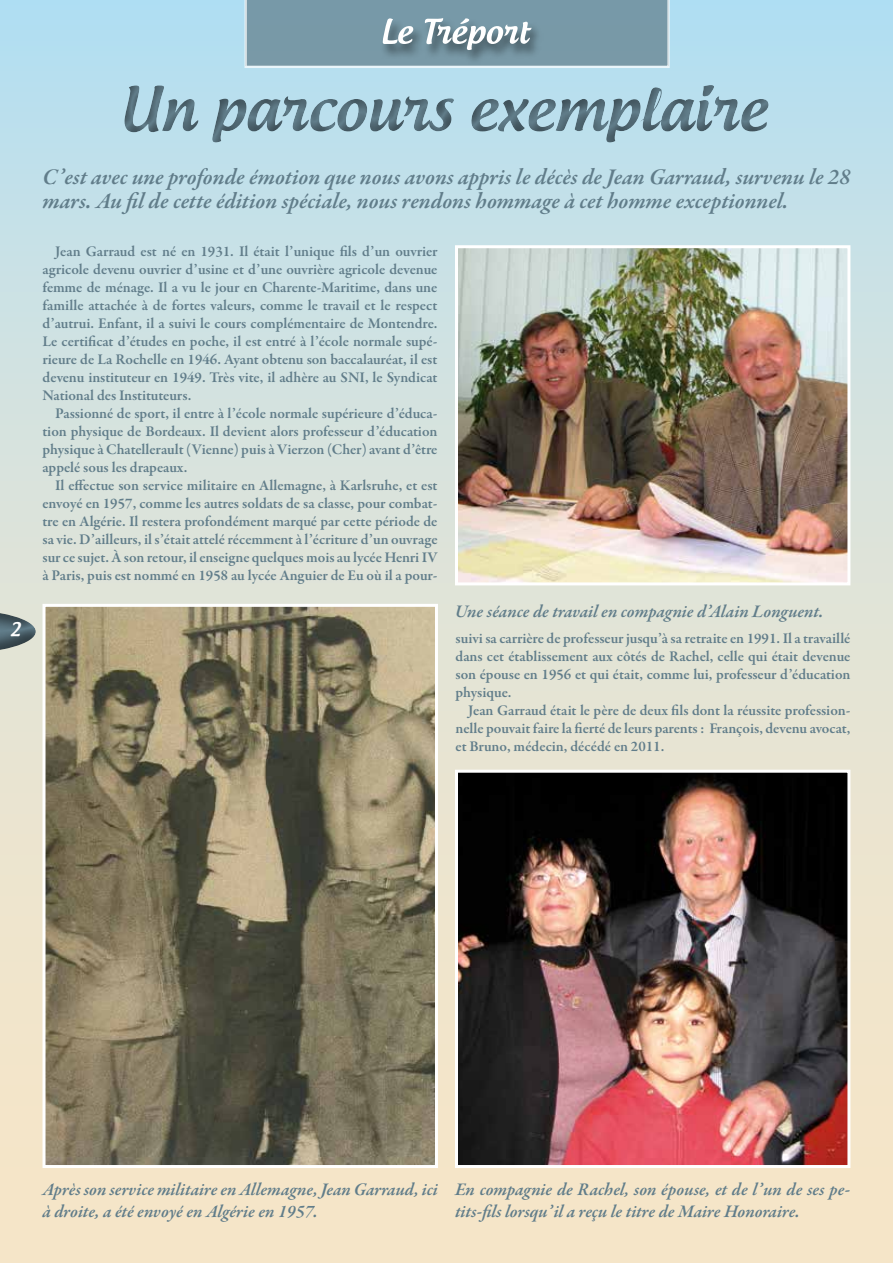
<style>
.page{position:relative;width:893px;height:1263px;background:#fff}
.page>*{position:absolute;margin:0;border:0;box-sizing:border-box;transform-origin:0 0}
.t1{font:italic 600 22.8px/24.2px "Garamond Premr Pro";letter-spacing:-.005em;color:#617d8a}
.t2{font:italic 600 18px/21.6px "Garamond Premr Pro";color:#617d8a}
.t3{font:500 18px "Androgyne";color:#fff}
.t4{font:600 15px/18px "Garamond Premr Pro";color:#617d8a;text-align:justify}
</style>
<div class="page">
<div style="left:0;top:0;width:893px;height:1263px;background:linear-gradient(to bottom,#bae0ef,#ffe7c3)"></div>
<div style="left:0;top:609px;width:37px;height:46px;background:#000;opacity:.5"></div>
<div style="left:109px;top:71px;width:675px;height:84px;background:#000;opacity:.5"></div>
<img style="left:47px;top:608px;width:387px;height:556px">
<div style="left:43px;top:604px;width:395px;height:564px;border:3px solid #fff"></div>
<img style="left:459px;top:249px;width:387px;height:332px">
<div style="left:455px;top:245px;width:395px;height:340px;border:3px solid #fff"></div>
<svg style="left:244px;top:0;width:426px;height:68px;background:#809eab"></svg>
<img style="left:459px;top:774px;width:387px;height:390px">
<div style="left:455px;top:770px;width:395px;height:398px;border:3px solid #fff"></div>
<p class="t3" style="left:10px;top:618px;width:12px">2</p>
<h1 class="t1" style="left:43px;top:166px;width:809px">C’est avec une profonde émotion que nous avons appris le décès de Jean Garraud, survenu le 28 mars. Au fil de cette édition spéciale, nous rendons hommage à cet homme exceptionnel.</h1>
<p class="t4" style="left:43px;top:243px;width:396px;text-indent:13px">Jean Garraud est né en 1931. Il était l’unique fils d’un ouvrier agricole devenu ouvrier d’usine et d’une ouvrière agricole devenue femme de ménage. Il a vu le jour en Charente-Maritime, dans une famille attachée à de fortes valeurs, comme le travail et le respect d’autrui. Enfant, il a suivi le cours complémentaire de Montendre.<br>Le certificat d’études en poche, il est entré à l’école normale supé&shy;rieure de La Rochelle en 1946. Ayant obtenu son baccalauréat, il est devenu instituteur en 1949. Très vite, il adhère au SNI, le Syndicat National des Instituteurs.</p>
<p class="t4" style="left:43px;top:405px;width:396px;text-indent:13px">Passionné de sport, il entre à l’école normale supérieure d’éduca&shy;tion physique de Bordeaux. Il devient alors professeur d’éducation physique à Chatellerault (Vienne) puis à Vierzon (Cher) avant d’être appelé sous les drapeaux.</p>
<p class="t4" style="left:43px;top:477px;width:396px;text-indent:13px">Il effectue son service militaire en Allemagne, à Karlsruhe, et est envoyé en 1957, comme les autres soldats de sa classe, pour combat&shy;tre en Algérie. Il restera profondément marqué par cette période de sa vie. D’ailleurs, il s’était attelé récemment à l’écriture d’un ouvrage sur ce sujet. À son retour, il enseigne quelques mois au lycée Henri IV à Paris, puis est nommé en 1958 au lycée Anguier de Eu où il a pour-</p>
<p class="t2" style="left:455px;top:601px;width:370px">Une séance de travail en compagnie d’Alain Longuent.</p>
<p class="t4" style="left:455px;top:630px;width:396px">suivi sa carrière de professeur jusqu’à sa retraite en 1991. Il a travaillé dans cet établissement aux côtés de Rachel, celle qui était devenue son épouse en 1956 et qui était, comme lui, professeur d’éducation physique.</p>
<p class="t4" style="left:455px;top:702px;width:396px;text-indent:13px">Jean Garraud était le père de deux fils dont la réussite profession&shy;nelle pouvait faire la fierté de leurs parents : François, devenu avocat, et Bruno, médecin, décédé en 2011.</p>
<p class="t2" style="left:43px;top:1180px;width:397px">Après son service militaire en Allemagne, Jean Garraud, ici à droite, a été envoyé en Algérie en 1957.</p>
<p class="t2" style="left:455px;top:1180px;width:397px">En compagnie de Rachel, son épouse, et de l’un de ses pe&shy;tits-fils lorsqu’il a reçu le titre de Maire Honoraire.</p>
</div>
